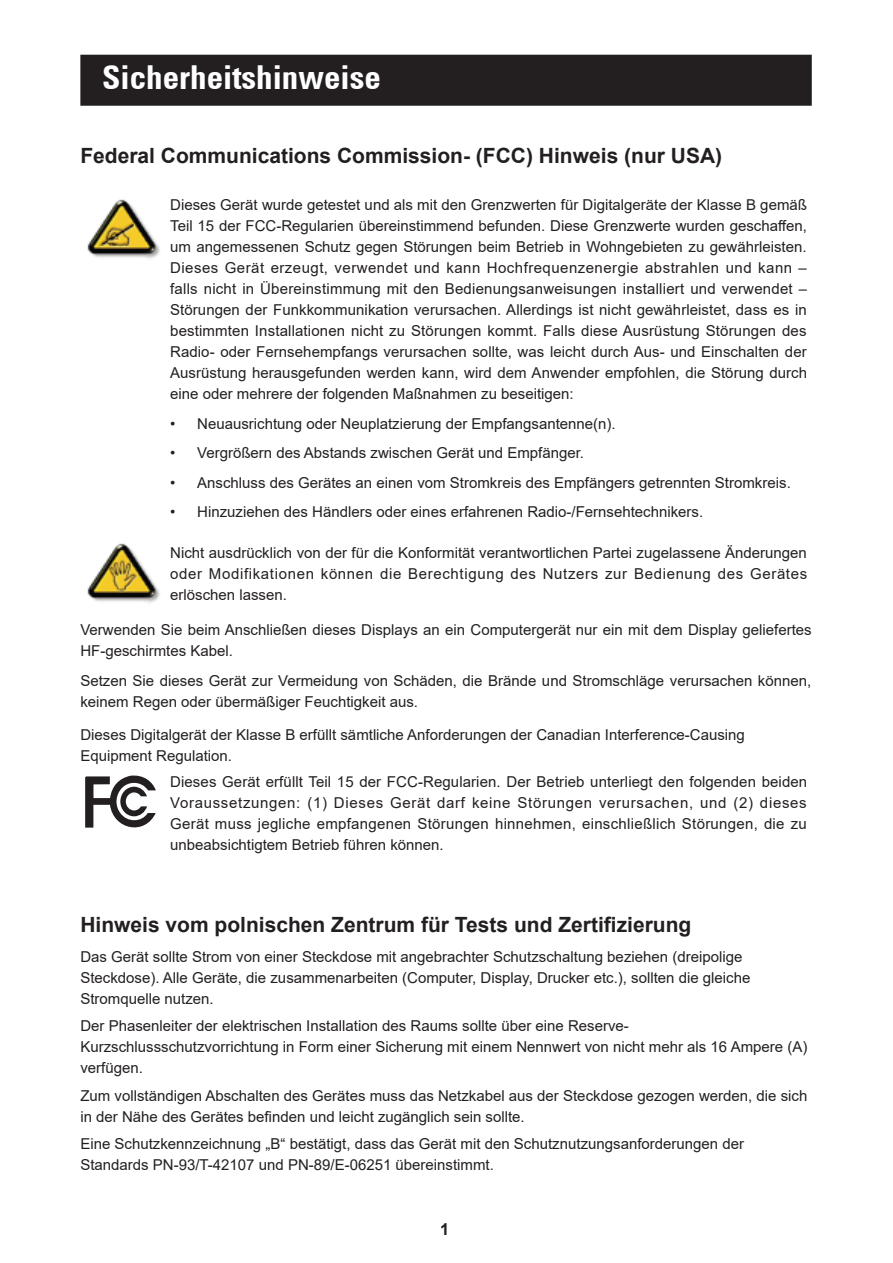
<style>
.page{position:relative;width:893px;height:1263px;background:#fff}
.page>*{position:absolute;margin:0;border:0;box-sizing:border-box;transform-origin:0 0}
.t1{font:700 condensed 33px "Univers 67";color:#fff}
.t2{font:700 21px "Arial";color:#231f20}
.t3{font:700 16.5px "Arial";color:#231f20}
.t4{font:15px/21px "Arial";color:#231f20}
</style>
<div class="page">
<div style="left:81px;top:55px;width:730px;height:50px;background:#231f20"></div>
<div style="left:80px;top:55px;width:732px;height:51px;border:2px solid #231f20"></div>
<img style="left:87px;top:199px;width:73px;height:59px">
<img style="left:87px;top:543px;width:73px;height:61px">
<svg style="left:85px;top:775px;width:71px;height:53px"></svg>
<h1 class="t1" style="left:102px;top:57px;width:280px">Sicherheitshinweise</h1>
<h2 class="t2" style="left:80px;top:141px;width:643px">Federal Communications Commission- (FCC) Hinweis (nur USA)</h2>
<p class="t4" style="left:170px;top:194px;width:638px;text-align:justify">Dieses Gerät wurde getestet und als mit den Grenzwerten für Digitalgeräte der Klasse B gemäß Teil 15 der FCC-Regularien übereinstimmend befunden. Diese Grenzwerte wurden geschaffen, um angemessenen Schutz gegen Störungen beim Betrieb in Wohngebieten zu gewährleisten.<br>Dieses Gerät erzeugt, verwendet und kann Hochfrequenzenergie abstrahlen und kann – falls nicht in Übereinstimmung mit den Bedienungsanweisungen installiert und verwendet – Störungen der Funkkommunikation verursachen. Allerdings ist nicht gewährleistet, dass es in bestimmten Installationen nicht zu Störungen kommt. Falls diese Ausrüstung Störungen des Radio- oder Fernsehempfangs verursachen sollte, was leicht durch Aus- und Einschalten der Ausrüstung herausgefunden werden kann, wird dem Anwender empfohlen, die Störung durch eine oder mehrere der folgenden Maßnahmen zu beseitigen:</p>
<p class="t4" style="left:170px;top:413px;width:447px">• Neuausrichtung oder Neuplatzierung der Empfangsantenne(n).</p>
<p class="t4" style="left:170px;top:442px;width:415px">• Vergrößern des Abstands zwischen Gerät und Empfänger.</p>
<p class="t4" style="left:170px;top:472px;width:622px">• Anschluss des Gerätes an einen vom Stromkreis des Empfängers getrennten Stromkreis.</p>
<p class="t4" style="left:170px;top:501px;width:535px">• Hinzuziehen des Händlers oder eines erfahrenen Radio-/Fernsehtechnikers.</p>
<p class="t4" style="left:170px;top:542px;width:639px;text-align:justify">Nicht ausdrücklich von der für die Konformität verantwortlichen Partei zugelassene Änderungen oder Modifikationen können die Berechtigung des Nutzers zur Bedienung des Gerätes erlöschen lassen.</p>
<p class="t4" style="left:80px;top:619px;width:733px">Verwenden Sie beim Anschließen dieses Displays an ein Computergerät nur ein mit dem Display geliefertes<br>HF-geschirmtes Kabel.</p>
<p class="t4" style="left:80px;top:670px;width:732px">Setzen Sie dieses Gerät zur Vermeidung von Schäden, die Brände und Stromschläge verursachen können, keinem Regen oder übermäßiger Feuchtigkeit aus.</p>
<p class="t4" style="left:80px;top:724px;width:666px">Dieses Digitalgerät der Klasse B erfüllt sämtliche Anforderungen der Canadian Interference-Causing<br>Equipment Regulation.</p>
<p class="t4" style="left:170px;top:771px;width:638px;text-align:justify">Dieses Gerät erfüllt Teil 15 der FCC-Regularien. Der Betrieb unterliegt den folgenden beiden Voraussetzungen: (1) Dieses Gerät darf keine Störungen verursachen, und (2) dieses Gerät muss jegliche empfangenen Störungen hinnehmen, einschließlich Störungen, die zu unbeabsichtigtem Betrieb führen können.</p>
<h2 class="t2" style="left:80px;top:910px;width:613px">Hinweis vom polnischen Zentrum für Tests und Zertifizierung</h2>
<p class="t4" style="left:80px;top:946px;width:672px">Das Gerät sollte Strom von einer Steckdose mit angebrachter Schutzschaltung beziehen (dreipolige<br>Steckdose). Alle Geräte, die zusammenarbeiten (Computer, Display, Drucker etc.), sollten die gleiche<br>Stromquelle nutzen.</p>
<p class="t4" style="left:80px;top:1015px;width:728px">Der Phasenleiter der elektrischen Installation des Raums sollte über eine Reserve-<br>Kurzschlussschutzvorrichtung in Form einer Sicherung mit einem Nennwert von nicht mehr als 16 Ampere (A) verfügen.</p>
<p class="t4" style="left:80px;top:1085px;width:729px">Zum vollständigen Abschalten des Gerätes muss das Netzkabel aus der Steckdose gezogen werden, die sich in der Nähe des Gerätes befinden und leicht zugänglich sein sollte.</p>
<p class="t4" style="left:80px;top:1133px;width:665px">Eine Schutzkennzeichnung „B“ bestätigt, dass das Gerät mit den Schutznutzungsanforderungen der<br>Standards PN-93/T-42107 und PN-89/E-06251 übereinstimmt.</p>
<p class="t3" style="left:440px;top:1217px;width:11px">1</p>
</div>
